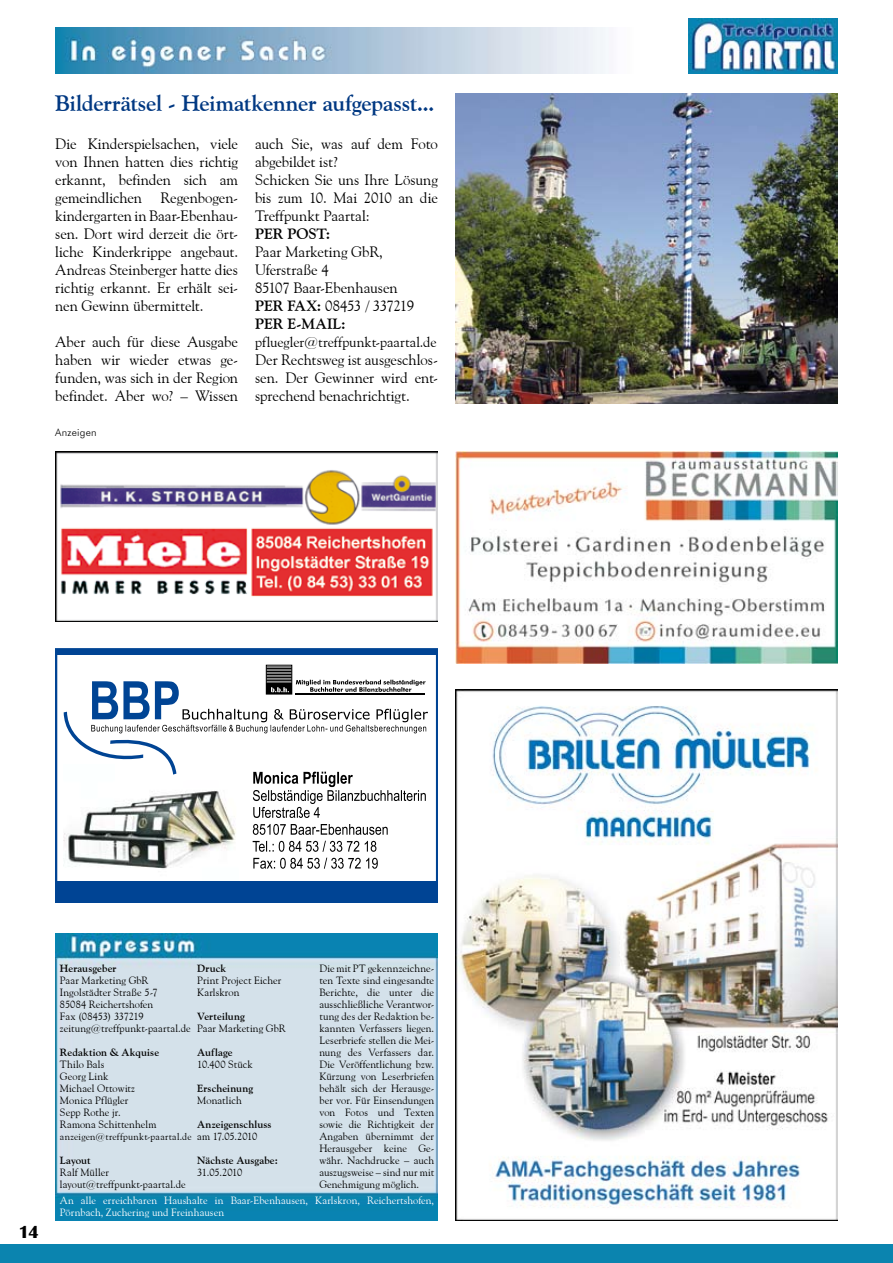
<style>
.page{position:relative;width:893px;height:1263px;background:#fff}
.page>*{position:absolute;margin:0;border:0;box-sizing:border-box;transform-origin:0 0}
.t1{font:700 22.5px "Goudy Old Style BT";letter-spacing:-.01em;color:#003882}
.t2{font:700 18px "Britannic";color:#000}
.t3{font:15px/18px "Goudy Old Style BT";letter-spacing:-.01em;color:#000;text-align:justify}
.t4{font:700 15px "Goudy Old Style BT";color:#000}
.t5{font:14.25px "Goudy Old Style BT";color:#000}
.t6{font:10.5px/12px "Goudy Old Style BT";letter-spacing:.005em;color:#000}
.t7{font:10.5px/12px "Goudy Old Style BT";letter-spacing:.005em;color:#fff}
.t8{font:700 10.5px "Goudy Old Style BT";letter-spacing:.01em;color:#000}
.t9{font:10.5px "Goudy Old Style BT";letter-spacing:-.02em;color:#000}
.t10{font:300 10.5px "Futura BT";letter-spacing:.02em;color:#000}
.t11{font:9.75px "Goudy Old Style BT";letter-spacing:.035em;color:#000}
.s1{font-weight:700}
</style>
<div class="page">
<img style="left:689px;top:19px;width:149px;height:54px">
<div style="left:0;top:1243px;width:893px;height:20px;background:#0b84af"></div>
<img style="left:55px;top:933px;width:383px;height:287px">
<img style="left:55px;top:28px;width:551px;height:45px">
<img style="left:455px;top:451px;width:383px;height:213px">
<img style="left:455px;top:689px;width:382px;height:531px">
<img style="left:55px;top:451px;width:383px;height:170px">
<svg style="left:55px;top:648px;width:383px;height:254px"></svg>
<img style="left:63px;top:869px;width:176px;height:12px">
<div style="left:56px;top:881px;width:381px;height:21px;background:#004494"></div>
<div style="left:56px;top:649px;width:381px;height:6px;background:#004494"></div>
<svg style="left:62px;top:667px;width:366px;height:202px"></svg>
<img style="left:455px;top:94px;width:383px;height:310px">
<h1 class="t1" style="left:55px;top:89px;width:381px">Bilderrätsel - Heimatkenner aufgepasst...</h1>
<p class="t3" style="left:55px;top:134px;width:184px">Die Kinderspielsachen, viele von Ihnen hatten dies richtig erkannt, befinden sich am gemeindlichen Regenbogen&shy;kindergarten in Baar-Ebenhau&shy;sen. Dort wird derzeit die ört&shy;liche Kinderkrippe angebaut.<br>Andreas Steinberger hatte dies richtig erkannt. Er erhält sei&shy;nen Gewinn übermittelt.</p>
<h3 class="t3" style="left:55px;top:332px;width:184px">Aber auch für diese Ausgabe haben wir wieder etwas ge&shy;funden, was sich in der Region befindet. Aber wo? – Wissen</h3>
<h3 class="t3" style="left:255px;top:134px;width:184px;text-align:left">auch Sie, was auf dem Foto abgebildet ist?<br>Schicken Sie uns Ihre Lösung bis zum 10. Mai 2010 an die<br>Treffpunkt Paartal:</h3>
<h3 class="t4" style="left:255px;top:224px;width:77px">PER POST:</h3>
<h3 class="t3" style="left:255px;top:242px;width:161px;text-align:left">Paar Marketing GbR,<br>Uferstraße 4<br>85107 Baar-Ebenhausen<br><span class="s1">PER FAX:</span> 08453 / 337219<br><span class="s1">PER E-MAIL:</span></h3>
<h3 class="t5" style="left:255px;top:333px;width:183px">pfluegler@treffpunkt-paartal.de</h3>
<h3 class="t3" style="left:255px;top:350px;width:184px">Der Rechtsweg ist ausgeschlos&shy;sen. Der Gewinner wird ent&shy;sprechend benachrichtigt.</h3>
<p class="t10" style="left:55px;top:426px;width:43px">Anzeigen</p>
<h2 class="t2" style="left:19px;top:1222px;width:10px">14</h2>
<p class="t6" style="left:319px;top:962px;width:116px;text-align:justify">Die mit PT gekennzeichne&shy;ten Texte sind eingesandte Berichte, die unter die ausschließliche Verantwor&shy;tung des der Redaktion be&shy;kannten Verfassers liegen.<br>Leserbriefe stellen die Mei&shy;nung des Verfassers dar.<br>Die Veröffentlichung bzw.<br>Kürzung von Leserbriefen behält sich der Herausge&shy;ber vor. Für Einsendungen von Fotos und Texten sowie die Richtigkeit der Angaben übernimmt der Herausgeber keine Ge&shy;währ. Nachdrucke – auch auszugsweise – sind nur mit Genehmigung möglich.</p>
<p class="t8" style="left:197px;top:961px;width:31px">Druck</p>
<p class="t6" style="left:197px;top:974px;width:86px">Print Project Eicher<br>Karlskron</p>
<p class="t8" style="left:197px;top:1009px;width:49px">Verteilung</p>
<p class="t6" style="left:197px;top:1022px;width:90px">Paar Marketing GbR</p>
<p class="t8" style="left:197px;top:1045px;width:37px">Auflage</p>
<p class="t6" style="left:197px;top:1058px;width:57px">10.400 Stück</p>
<p class="t8" style="left:197px;top:1081px;width:57px">Erscheinung</p>
<p class="t6" style="left:197px;top:1094px;width:46px">Monatlich</p>
<p class="t8" style="left:197px;top:1117px;width:76px">Anzeigenschluss</p>
<p class="t9" style="left:197px;top:1129px;width:62px">am 17.05.2010</p>
<p class="t8" style="left:197px;top:1153px;width:82px">Nächste Ausgabe:</p>
<p class="t6" style="left:197px;top:1166px;width:47px">31.05.2010</p>
<p class="t7" style="left:60px;top:1194px;width:376px">An alle erreichbaren Haushalte in Baar-Ebenhausen, Karlskron, Reichertshofen,<br>Pörnbach, Zuchering und Freinhausen</p>
<p class="t8" style="left:60px;top:961px;width:58px">Herausgeber</p>
<p class="t6" style="left:60px;top:974px;width:132px">Paar Marketing GbR<br>Ingolstädter Straße 5-7<br>85084 Reichertshofen<br>Fax (08453) 337219 zeitung@treffpunkt-paartal.de</p>
<p class="t8" style="left:60px;top:1045px;width:101px">Redaktion &amp; Akquise</p>
<p class="t6" style="left:60px;top:1058px;width:98px">Thilo Bals<br>Georg Link<br>Michael Ottowitz<br>Monica Pflügler<br>Sepp Rothe jr.<br>Ramona Schittenhelm</p>
<p class="t11" style="left:60px;top:1130px;width:133px">anzeigen@treffpunkt-paartal.de</p>
<p class="t8" style="left:60px;top:1153px;width:32px">Layout</p>
<p class="t6" style="left:60px;top:1166px;width:127px">Ralf Müller layout@treffpunkt-paartal.de</p>
</div>
